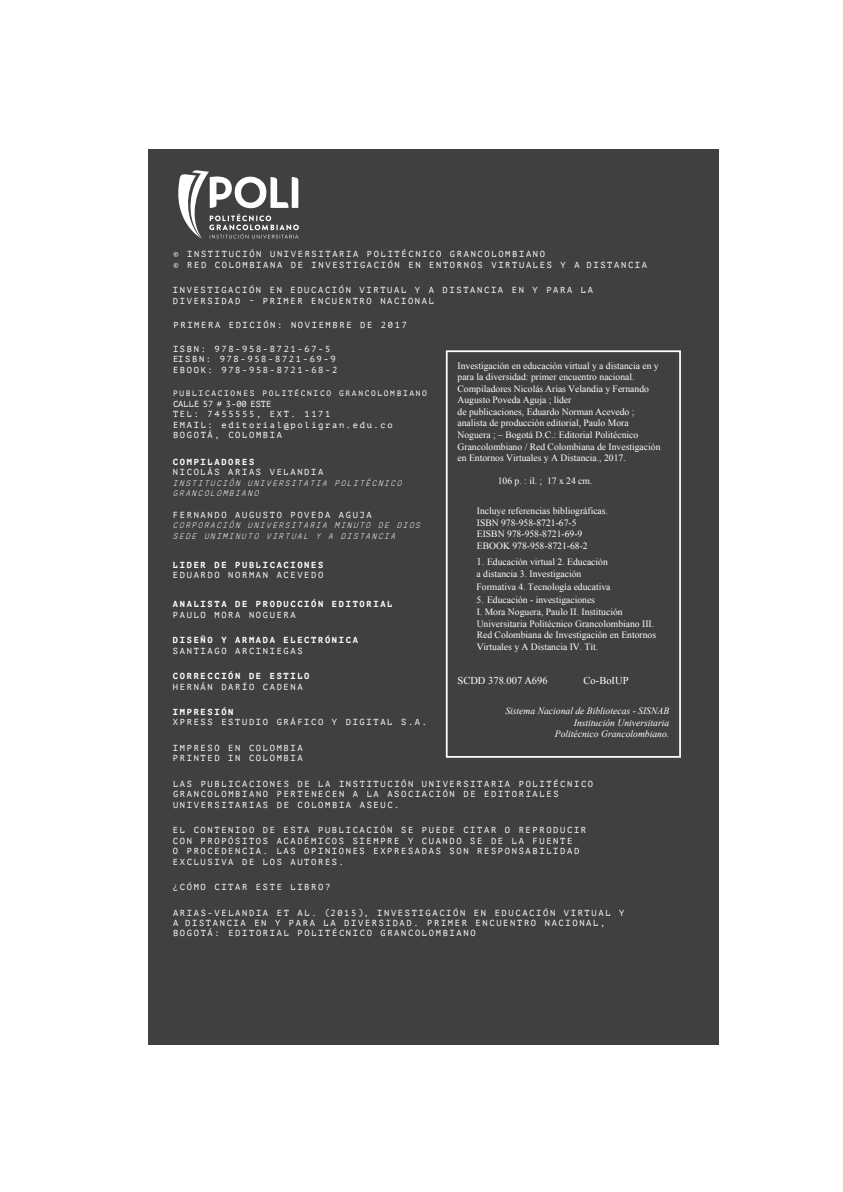
<style>
.page{position:relative;width:843px;height:1192px;background:#fff}
.page>*{position:absolute;margin:0;border:0;box-sizing:border-box;transform-origin:0 0}
.t1{font:10.5px "Times New Roman";color:#fff}
.t2{font:9.62px/11.5px "Times New Roman";color:#fff}
.t3{font:italic 9.62px/11.5px "Times New Roman";color:#fff;text-align:right}
.t4{font:8.75px/10.5px "PT Mono";letter-spacing:.19em;color:#fff}
.t5{font:italic 300 8.75px/10.5px "Klartext Mono";color:#fff}
.t6{font:700 8.75px/10.5px "PT Mono";letter-spacing:.19em;color:#fff}
.t7{font:7.88px "PT Mono";letter-spacing:.21em;color:#fff}
.s1{font-size:10.5px}
.s2{font-family:"PT Mono";font-weight:700;font-style:normal}
.s3{font-family:"PT Mono";font-weight:400;font-style:normal}
.s4{font-weight:400}
.s5{font-weight:700}
</style>
<div class="page">
<div style="left:148px;top:149px;width:571px;height:896px;background:#404040"></div>
<div style="left:446px;top:350px;width:235px;height:408px;border:2px solid #fff"></div>
<svg style="left:178px;top:170px;width:121px;height:68px"></svg>
<p class="t4" style="left:173px;top:249px;width:475px">© INSTITUCIÓN UNIVERSITARIA POLITÉCNICO GRANCOLOMBIANO<br>© RED COLOMBIANA DE INVESTIGACIÓN EN ENTORNOS VIRTUALES Y A DISTANCIA</p>
<p class="t4" style="left:173px;top:285px;width:421px">INVESTIGACIÓN EN EDUCACIÓN VIRTUAL Y A DISTANCIA EN Y PARA LA<br>DIVERSIDAD - PRIMER ENCUENTRO NACIONAL</p>
<p class="t4" style="left:173px;top:320px;width:235px">PRIMERA EDICIÓN: NOVIEMBRE DE 2017</p>
<p class="t4" style="left:173px;top:343px;width:166px">ISBN: 978-958-8721-67-5<br>EISBN: 978-958-8721-69-9<br>EBOOK: 978-958-8721-68-2</p>
<p class="t7" style="left:173px;top:389px;width:255px">PUBLICACIONES POLITÉCNICO GRANCOLOMBIANO</p>
<p class="t4" style="left:173px;top:398px;width:221px">CALLE 57 # 3-00 ESTE<br>TEL: 7455555, EXT. 1171<br>EMAIL: editorial@poligran.edu.co<br>BOGOTÁ, COLOMBIA</p>
<p class="t2" style="left:457px;top:359px;width:204px">Investigación en educación virtual y a distancia en y para la diversidad: primer encuentro nacional.<br>Compiladores Nicolás Arias Velandia y Fernando Augusto Poveda Aguja ; líder<br>de publicaciones, Eduardo Norman Acevedo ; analista de producción editorial, Paulo Mora Noguera ; – Bogotá D.C.: Editorial Politécnico Grancolombiano / Red Colombiana de Investigación en Entornos Virtuales y A Distancia., 2017.</p>
<p class="t2" style="left:498px;top:475px;width:96px">106 p. : il. ; 17 x 24 cm.</p>
<p class="t2" style="left:477px;top:505px;width:133px">Incluye referencias bibliográficas.<br>ISBN 978-958-8721-67-5<br>EISBN 978-958-8721-69-9<br>EBOOK 978-958-8721-68-2</p>
<p class="t2" style="left:476px;top:556px;width:135px;line-height:12.1px"><span class="s1">1.</span> Educación virtual 2. Educación a distancia 3. Investigación<br>Formativa 4. Tecnología educativa</p>
<p class="t2" style="left:476px;top:594px;width:181px">5. Educación - investigaciones<br>I. Mora Noguera, Paulo II. Institución Universitaria Politécnico Grancolombiano III.<br>Red Colombiana de Investigación en Entornos Virtuales y A Distancia IV. Tít.</p>
<p class="t1" style="left:457px;top:674px;width:92px">SCDD 378.007 A696</p>
<p class="t1" style="left:583px;top:674px;width:46px">Co-BoIUP</p>
<p class="t3" style="left:505px;top:705px;width:165px">Sistema Nacional de Bibliotecas - SISNAB<br>Institución Universitaria<br>Politécnico Grancolombiano.</p>
<p class="t5" style="left:173px;top:456px;width:232px"><span class="s2">COMPILADORES<br></span><span class="s3">NICOLÁS ARIAS VELANDIA<br></span>INSTITUCIÓN UNIVERSITATIA POLITÉCNICO<br>GRANCOLOMBIANO</p>
<p class="t5" style="left:173px;top:509px;width:251px"><span class="s3">FERNANDO AUGUSTO POVEDA AGUJA<br></span>CORPORACIÓN UNIVERSITARIA MINUTO DE DIOS<br>SEDE UNIMINUTO VIRTUAL Y A DISTANCIA</p>
<p class="t6" style="left:173px;top:559px;width:152px">LIDER DE PUBLICACIONES<br><span class="s4">EDUARDO NORMAN ACEVEDO</span></p>
<p class="t6" style="left:173px;top:599px;width:221px">ANALISTA DE PRODUCCIÓN EDITORIAL<br><span class="s4">PAULO MORA NOGUERA</span></p>
<p class="t6" style="left:173px;top:635px;width:186px">DISEÑO Y ARMADA ELECTRÓNICA<br><span class="s4">SANTIAGO ARCINIEGAS</span></p>
<p class="t6" style="left:173px;top:671px;width:138px">CORRECCIÓN DE ESTILO<br><span class="s4">HERNÁN DARÍO CADENA</span></p>
<p class="t4" style="left:173px;top:707px;width:256px"><span class="s5">IMPRESIÓN<br></span>XPRESS ESTUDIO GRÁFICO Y DIGITAL S.A.</p>
<p class="t4" style="left:173px;top:742px;width:131px">IMPRESO EN COLOMBIA<br>PRINTED IN COLOMBIA</p>
<p class="t4" style="left:173px;top:778px;width:422px">LAS PUBLICACIONES DE LA INSTITUCIÓN UNIVERSITARIA POLITÉCNICO<br>GRANCOLOMBIANO PERTENECEN A LA ASOCIACIÓN DE EDITORIALES<br>UNIVERSITARIAS DE COLOMBIA ASEUC.</p>
<p class="t4" style="left:173px;top:825px;width:415px">EL CONTENIDO DE ESTA PUBLICACIÓN SE PUEDE CITAR O REPRODUCIR CON PROPÓSITOS ACADÉMICOS SIEMPRE Y CUANDO SE DE LA FUENTE<br>O PROCEDENCIA. LAS OPINIONES EXPRESADAS SON RESPONSABILIDAD EXCLUSIVA DE LOS AUTORES.</p>
<p class="t4" style="left:173px;top:882px;width:159px">¿CÓMO CITAR ESTE LIBRO?</p>
<p class="t4" style="left:173px;top:908px;width:453px;line-height:9.6px">ARIAS-VELANDIA ET AL. (2015), INVESTIGACIÓN EN EDUCACIÓN VIRTUAL Y<br>A DISTANCIA EN Y PARA LA DIVERSIDAD. PRIMER ENCUENTRO NACIONAL,</p>
<p class="t4" style="left:173px;top:928px;width:304px">BOGOTÁ: EDITORIAL POLITÉCNICO GRANCOLOMBIANO</p>
</div>
